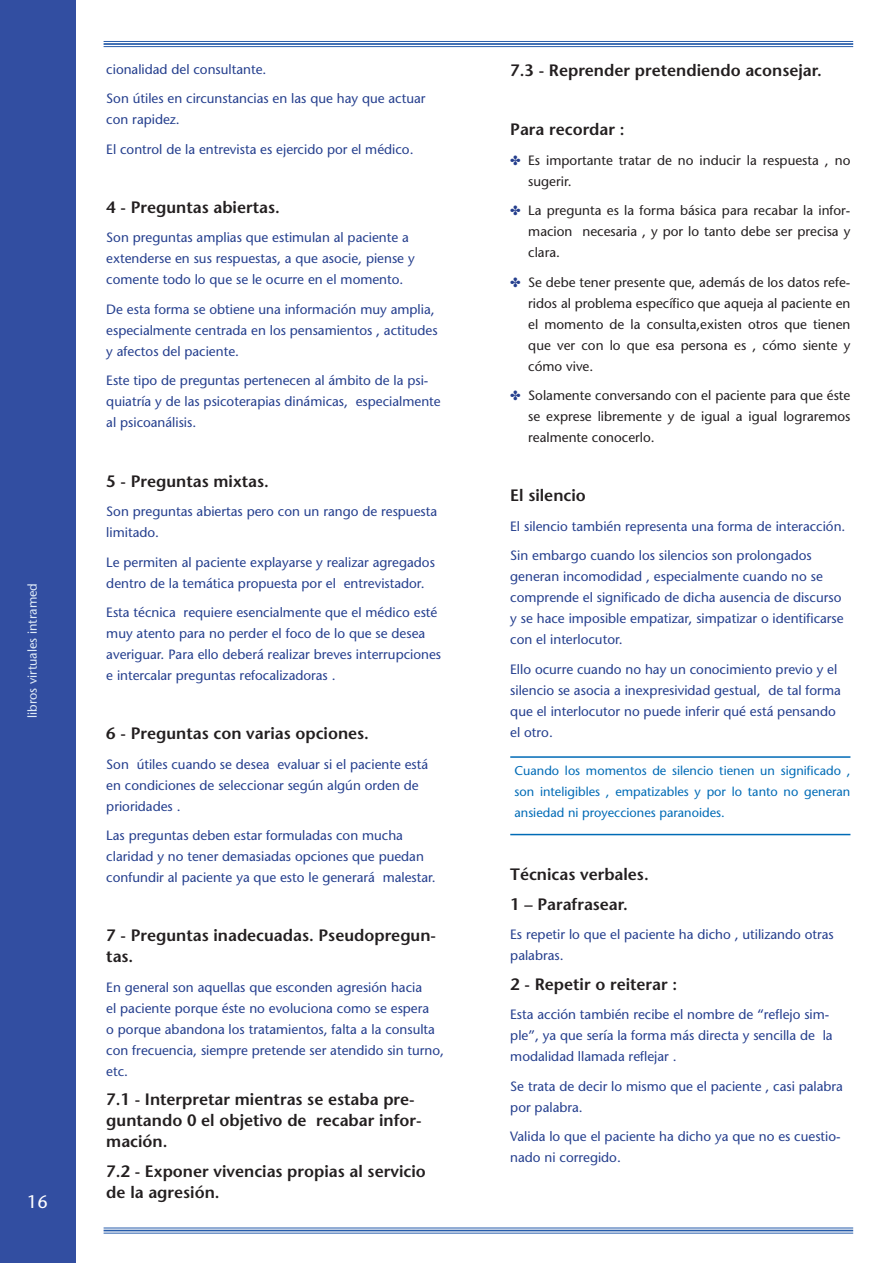
<style>
.page{position:relative;width:893px;height:1263px;background:#fff}
.page>*{position:absolute;margin:0;border:0;box-sizing:border-box;transform-origin:0 0}
.t1{font:18px "Stone Sans";color:#fff}
.t2{font:600 16.5px/21px "Stone Sans";color:#231f20}
.t3{font:13.5px/21px "Stone Sans";color:#253f8e}
.t4{font:13.5px/21px "Stone Sans";color:#231f20;text-align:justify}
.t5{font:12.75px/21px "Stone Sans";color:#006bb6;text-align:justify}
.t6{font:12.75px "Stone Sans";color:#dfebf7}
</style>
<div class="page">
<div style="left:0;top:0;width:75px;height:1263px;background:#324ea1"></div>
<hr style="left:104px;top:41px;width:749px;height:1px;background:#275caa">
<hr style="left:104px;top:43px;width:749px;height:2px;background:#275caa">
<hr style="left:104px;top:46px;width:749px;height:1px;background:#275caa">
<hr style="left:104px;top:1227px;width:749px;height:1px;background:#275caa">
<hr style="left:104px;top:1230px;width:749px;height:1px;background:#275caa">
<hr style="left:104px;top:1233px;width:749px;height:1px;background:#275caa">
<hr style="left:510px;top:756px;width:340px;height:2px;background:#006bb6">
<hr style="left:510px;top:834px;width:340px;height:1px;background:#006bb6">
<p class="t6" style="left:25px;top:718px;width:137px;rotate:-90deg">libros virtuales intramed</p>
<h1 class="t1" style="left:27px;top:1191px;width:20px">16</h1>
<p class="t3" style="left:106px;top:54px;width:321px;line-height:29.5px">cionalidad del consultante.<br>Son útiles en circunstancias en las que hay que actuar</p>
<p class="t3" style="left:106px;top:105px;width:309px;line-height:29.5px">con rapidez.<br>El control de la entrevista es ejercido por el médico.</p>
<p class="t2" style="left:106px;top:197px;width:175px">4 - Preguntas abiertas.</p>
<p class="t3" style="left:106px;top:227px;width:310px">Son preguntas amplias que estimulan al paciente a extenderse en sus respuestas, a que asocie, piense y comente todo lo que se le ocurre en el momento.</p>
<p class="t3" style="left:106px;top:299px;width:333px">De esta forma se obtiene una información muy amplia, especialmente centrada en los pensamientos , actitudes y afectos del paciente.</p>
<p class="t3" style="left:106px;top:370px;width:336px">Este tipo de preguntas pertenecen al ámbito de la psi&shy;quiatría y de las psicoterapias dinámicas, especialmente al psicoanálisis.</p>
<p class="t2" style="left:106px;top:470px;width:164px">5 - Preguntas mixtas.</p>
<p class="t3" style="left:106px;top:501px;width:332px">Son preguntas abiertas pero con un rango de respuesta limitado.</p>
<p class="t3" style="left:106px;top:551px;width:330px">Le permiten al paciente explayarse y realizar agregados dentro de la temática propuesta por el entrevistador.</p>
<p class="t3" style="left:106px;top:602px;width:336px">Esta técnica requiere esencialmente que el médico esté muy atento para no perder el foco de lo que se desea averiguar. Para ello deberá realizar breves interrupciones e intercalar preguntas refocalizadoras .</p>
<p class="t2" style="left:106px;top:723px;width:264px">6 - Preguntas con varias opciones.</p>
<p class="t3" style="left:106px;top:753px;width:323px">Son útiles cuando se desea evaluar si el paciente está en condiciones de seleccionar según algún orden de prioridades .</p>
<p class="t3" style="left:106px;top:825px;width:331px">Las preguntas deben estar formuladas con mucha claridad y no tener demasiadas opciones que puedan confundir al paciente ya que esto le generará malestar.</p>
<p class="t2" style="left:106px;top:925px;width:331px">7 - Preguntas inadecuadas. Pseudopregun&shy;tas.</p>
<p class="t3" style="left:106px;top:976px;width:339px">En general son aquellas que esconden agresión hacia<br>el paciente porque éste no evoluciona como se espera<br>o porque abandona los tratamientos, falta a la consulta con frecuencia, siempre pretende ser atendido sin turno, etc.</p>
<p class="t2" style="left:106px;top:1089px;width:317px">7.1 - Interpretar mientras se estaba pre&shy;guntando 0 el objetivo de recabar infor&shy;mación.</p>
<p class="t2" style="left:106px;top:1160px;width:321px">7.2 - Exponer vivencias propias al servicio de la agresión.</p>
<p class="t2" style="left:510px;top:60px;width:313px">7.3 - Reprender pretendiendo aconsejar.</p>
<p class="t2" style="left:510px;top:119px;width:116px">Para recordar :</p>
<p class="t4" style="left:528px;top:149px;width:324px">Es importante tratar de no inducir la respuesta , no sugerir.</p>
<p class="t4" style="left:528px;top:200px;width:324px">La pregunta es la forma básica para recabar la infor&shy;macion necesaria , y por lo tanto debe ser precisa y clara.</p>
<p class="t4" style="left:528px;top:271px;width:324px">Se debe tener presente que, además de los datos refe&shy;ridos al problema específico que aqueja al paciente en el momento de la consulta,existen otros que tienen que ver con lo que esa persona es , cómo siente y cómo vive.</p>
<p class="t4" style="left:528px;top:385px;width:324px">Solamente conversando con el paciente para que éste se exprese libremente y de igual a igual lograremos realmente conocerlo.</p>
<p class="t2" style="left:510px;top:485px;width:77px">El silencio</p>
<p class="t3" style="left:510px;top:511px;width:337px;line-height:29.5px">El silencio también representa una forma de interacción.<br>Sin embargo cuando los silencios son prolongados</p>
<p class="t3" style="left:510px;top:566px;width:335px">generan incomodidad , especialmente cuando no se comprende el significado de dicha ausencia de discurso y se hace imposible empatizar, simpatizar o identificarse con el interlocutor.</p>
<p class="t3" style="left:510px;top:659px;width:332px">Ello ocurre cuando no hay un conocimiento previo y el silencio se asocia a inexpresividad gestual, de tal forma que el interlocutor no puede inferir qué está pensando el otro.</p>
<p class="t5" style="left:514px;top:760px;width:337px">Cuando los momentos de silencio tienen un significado , son inteligibles , empatizables y por lo tanto no generan ansiedad ni proyecciones paranoides.</p>
<p class="t2" style="left:510px;top:859px;width:140px;line-height:29.5px">Técnicas verbales.<br>1 – Parafrasear.</p>
<p class="t3" style="left:510px;top:924px;width:325px">Es repetir lo que el paciente ha dicho , utilizando otras palabras.</p>
<p class="t2" style="left:510px;top:973px;width:168px">2 - Repetir o reiterar :</p>
<p class="t3" style="left:510px;top:1004px;width:324px">Esta acción también recibe el nombre de “reflejo sim&shy;ple”, ya que sería la forma más directa y sencilla de la modalidad llamada reflejar .</p>
<p class="t3" style="left:510px;top:1075px;width:334px">Se trata de decir lo mismo que el paciente , casi palabra por palabra.</p>
<p class="t3" style="left:510px;top:1126px;width:332px">Valida lo que el paciente ha dicho ya que no es cuestio&shy;nado ni corregido.</p>
</div>
